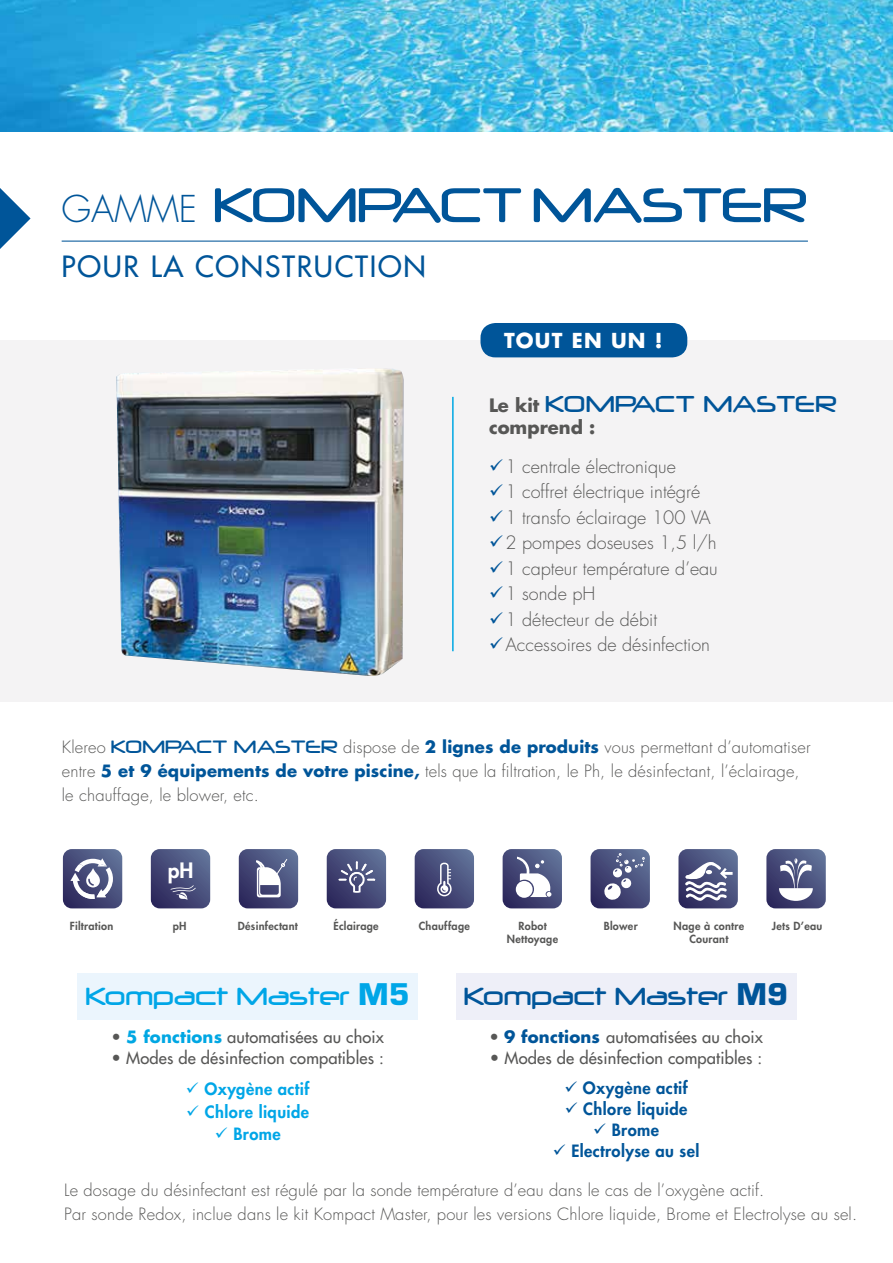
<style>
.page{position:relative;width:893px;height:1263px;background:#fff}
.page>*{position:absolute;margin:0;border:0;box-sizing:border-box;transform-origin:0 0}
.t1{font:57px "Neuropol";color:#059}
.t2{font:29.1px "Neuropol";color:#00a6e7}
.t3{font:29.1px "Neuropol";color:#059}
.t4{font:28.5px "Futura";letter-spacing:.06em;color:#059}
.t5{font:27px "Neuropol";letter-spacing:.02em;color:#059}
.t6{font:800 20.7px "Futura";color:#fff}
.t7{font:700 20.1px "Futura";letter-spacing:.06em;color:#fff}
.t8{font:300 18px "Futura";color:#575756}
.t9{font:700 18px "Futura";color:#575756}
.t10{font:300 16.5px/24px "Futura";letter-spacing:.01em;color:#575756}
.t11{font:16.5px "Futura";letter-spacing:.01em;color:#575756}
.t12{font:800 16.5px "Futura";letter-spacing:.025em;color:#059}
.t13{font:800 16.5px "Futura";letter-spacing:.025em;color:#00a6e7}
.t14{font:800 10.95px/13.6px "Futura";letter-spacing:.025em;color:#575756;text-align:center}
.s1{font-family:"Futura";font-weight:300;font-size:36px}
.s2{font-family:"Futura";font-weight:700;font-size:18px;color:#575756}
.s3{color:#059}
.s4{font-family:"Neuropol";font-weight:400;font-size:21px;color:#059}
.s5{font-weight:700;color:#059}
.s6{font-family:"Eurostile";font-weight:700}
.s7{font-weight:700;color:#00a7e3}
</style>
<div class="page">
<div style="left:78px;top:974px;width:340px;height:46px;background:#ebf5fd"></div>
<div style="left:456px;top:974px;width:340px;height:46px;background:#eeeff8"></div>
<div style="left:0;top:340px;width:893px;height:362px;background:#f4f3f4"></div>
<img style="left:116px;top:369px;width:288px;height:307px">
<hr style="left:62px;top:241px;width:746px;height:1px;background:#059">
<svg style="left:0;top:188px;width:31px;height:61px"></svg>
<svg style="left:239px;top:849px;width:59px;height:59px;background:#65698f"></svg>
<svg style="left:678px;top:849px;width:60px;height:59px"></svg>
<svg style="left:591px;top:849px;width:59px;height:59px;background:#60658c"></svg>
<svg style="left:63px;top:849px;width:59px;height:59px"></svg>
<svg style="left:766px;top:849px;width:60px;height:59px;background:#6a6f93"></svg>
<svg style="left:327px;top:849px;width:59px;height:59px;background:#555a84"></svg>
<svg style="left:151px;top:849px;width:59px;height:59px;background:#4e537e"></svg>
<svg style="left:503px;top:849px;width:59px;height:59px"></svg>
<svg style="left:415px;top:849px;width:59px;height:59px;background:#535882"></svg>
<hr style="left:452px;top:397px;width:2px;height:254px;background:#00a7e3">
<img style="left:0;top:0;width:893px;height:132px">
<div style="left:480px;top:323px;width:207px;height:34px;background:#059;border-radius:15px"></div>
<h1 class="t1" style="left:62px;top:175px;width:748px"><span class="s1">GAMME</span> KOMPACT MASTER</h1>
<h3 class="t4" style="left:62px;top:248px;width:366px">POUR LA CONSTRUCTION</h3>
<p class="t7" style="left:504px;top:327px;width:160px">TOUT EN UN !</p>
<h3 class="t5" style="left:489px;top:390px;width:349px"><span class="s2">Le kit</span> KOMPACT MASTER</h3>
<p class="t9" style="left:489px;top:415px;width:108px">comprend :</p>
<p class="t8" style="left:489px;top:454px;width:188px"><span class="s3">✓</span>1 centrale électronique</p>
<p class="t8" style="left:489px;top:480px;width:213px"><span class="s3">✓</span>1 coffret électrique intégré</p>
<p class="t8" style="left:489px;top:505px;width:223px"><span class="s3">✓</span>1 transfo éclairage 100 VA</p>
<p class="t8" style="left:489px;top:531px;width:229px"><span class="s3">✓</span>2 pompes doseuses 1,5 l/h</p>
<p class="t8" style="left:489px;top:556px;width:230px"><span class="s3">✓</span>1 capteur température d’eau</p>
<p class="t8" style="left:489px;top:582px;width:108px"><span class="s3">✓</span>1 sonde pH</p>
<p class="t8" style="left:489px;top:608px;width:170px"><span class="s3">✓</span>1 détecteur de débit</p>
<p class="t8" style="left:489px;top:633px;width:222px"><span class="s3">✓</span>Accessoires de désinfection</p>
<p class="t10" style="left:62px;top:735px;width:750px">Klereo <span class="s4">KOMPACT MASTER</span> dispose de <span class="s5">2 lignes de produits</span> vous permettant d’automatiser entre <span class="s5">5 et 9 équipements de votre piscine,</span> tels que la filtration, le Ph, le désinfectant, l’éclairage, le chauffage, le blower, etc.</p>
<p class="t6" style="left:168px;top:857px;width:27px">pH</p>
<p class="t14" style="left:173px;top:919px;width:15px">pH</p>
<p class="t14" style="left:238px;top:919px;width:61px">Désinfectant</p>
<p class="t14" style="left:333px;top:919px;width:47px">Éclairage</p>
<p class="t14" style="left:419px;top:919px;width:53px">Chauffage</p>
<p class="t14" style="left:518px;top:919px;width:30px">Robot</p>
<p class="t14" style="left:604px;top:919px;width:35px">Blower</p>
<p class="t14" style="left:507px;top:932px;width:53px">Nettoyage</p>
<p class="t14" style="left:70px;top:919px;width:45px">Filtration</p>
<p class="t14" style="left:772px;top:919px;width:52px">Jets D’eau</p>
<p class="t14" style="left:674px;top:919px;width:72px">Nage à contre<br>Courant</p>
<h2 class="t2" style="left:86px;top:981px;width:325px">Kompact Master <span class="s6">M5</span></h2>
<p class="t11" style="left:111px;top:1026px;width:274px">• <span class="s7">5 fonctions</span> automatisées au choix</p>
<p class="t11" style="left:112px;top:1047px;width:274px">• Modes de désinfection compatibles :</p>
<p class="t13" style="left:186px;top:1078px;width:125px">✓ Oxygène actif</p>
<p class="t13" style="left:186px;top:1100px;width:124px">✓ Chlore liquide</p>
<p class="t13" style="left:215px;top:1123px;width:67px">✓ Brome</p>
<h2 class="t3" style="left:464px;top:981px;width:325px">Kompact Master <span class="s6">M9</span></h2>
<p class="t11" style="left:489px;top:1026px;width:275px">• <span class="s5">9 fonctions</span> automatisées au choix</p>
<p class="t11" style="left:490px;top:1047px;width:274px">• Modes de désinfection compatibles :</p>
<p class="t12" style="left:564px;top:1076px;width:125px">✓ Oxygène actif</p>
<p class="t12" style="left:565px;top:1097px;width:124px">✓ Chlore liquide</p>
<p class="t12" style="left:593px;top:1118px;width:67px">✓ Brome</p>
<p class="t12" style="left:553px;top:1139px;width:148px">✓ Electrolyse au sel</p>
<p class="t10" style="left:64px;top:1179px;width:794px">Le dosage du désinfectant est régulé par la sonde température d’eau dans le cas de l’oxygène actif.<br>Par sonde Redox, inclue dans le kit Kompact Master, pour les versions Chlore liquide, Brome et Electrolyse au sel.</p>
</div>
